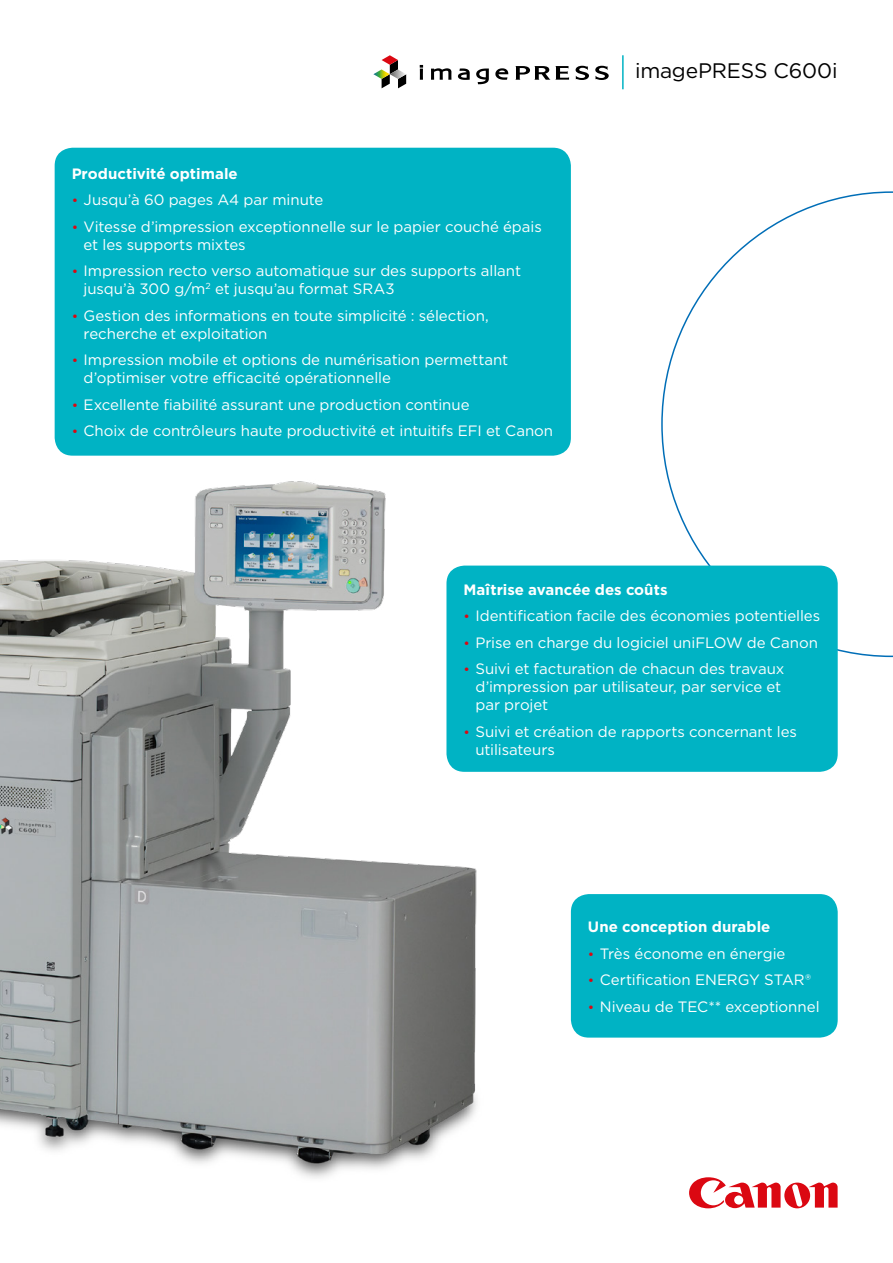
<style>
.page{position:relative;width:893px;height:1263px;background:#fff}
.page>*{position:absolute;margin:0;border:0;box-sizing:border-box;transform-origin:0 0}
.t1{font:21px "Gotham";letter-spacing:-.01em;color:#000}
.t2{font:15px/18px "Gotham";letter-spacing:-.005em;color:#fff}
.t3{font:700 15px "Gotham";color:#fff}
.s1{font-size:13.5px;color:#db0812}
</style>
<div class="page">
<svg style="left:689px;top:1177px;width:149px;height:31px"></svg>
<svg style="left:661px;top:191px;width:232px;height:466px"></svg>
<div style="left:446px;top:566px;width:392px;height:206px;background:#00b3c4;border-radius:18px"></div>
<div style="left:571px;top:894px;width:267px;height:143px;background:#00b3c4;border-radius:18px"></div>
<svg style="left:576px;top:66px;width:13px;height:14px"></svg>
<svg style="left:595px;top:66px;width:14px;height:14px"></svg>
<svg style="left:515px;top:66px;width:54px;height:14px"></svg>
<svg style="left:420px;top:65px;width:3px;height:15px"></svg>
<svg style="left:431px;top:68px;width:20px;height:12px"></svg>
<svg style="left:458px;top:68px;width:12px;height:12px"></svg>
<svg style="left:476px;top:69px;width:13px;height:15px"></svg>
<svg style="left:495px;top:68px;width:13px;height:12px"></svg>
<svg style="left:373px;top:55px;width:33px;height:33px"></svg>
<hr style="left:622px;top:55px;width:2px;height:34px;background:#00b3c4">
<div style="left:55px;top:148px;width:516px;height:308px;background:#00b3c4;border-radius:18px"></div>
<img style="left:0;top:481px;width:518px;height:697px">
<p class="t3" style="left:72px;top:164px;width:168px">Productivité optimale</p>
<p class="t2" style="left:72px;top:191px;width:253px"><span class="s1">•</span> Jusqu’à 60 pages A4 par minute</p>
<p class="t2" style="left:84px;top:217px;width:460px;text-indent:-12px"><span class="s1">•</span> Vitesse d’impression exceptionnelle sur le papier couché épais et les supports mixtes</p>
<p class="t2" style="left:84px;top:262px;width:439px;text-indent:-12px"><span class="s1">•</span> Impression recto verso automatique sur des supports allant jusqu’à 300 g/m<sup>2</sup> et jusqu’au format SRA3</p>
<p class="t2" style="left:84px;top:306px;width:407px;text-indent:-12px"><span class="s1">•</span> Gestion des informations en toute simplicité : sélection, recherche et exploitation</p>
<p class="t2" style="left:84px;top:351px;width:426px;text-indent:-12px"><span class="s1">•</span> Impression mobile et options de numérisation permettant d’optimiser votre efficacité opérationnelle</p>
<p class="t2" style="left:72px;top:395px;width:399px"><span class="s1">•</span> Excellente fiabilité assurant une production continue</p>
<p class="t2" style="left:72px;top:422px;width:483px"><span class="s1">•</span> Choix de contrôleurs haute productivité et intuitifs EFI et Canon</p>
<h1 class="t1" style="left:635px;top:57px;width:204px">imagePRESS C600i</h1>
<p class="t3" style="left:463px;top:579px;width:206px">Maîtrise avancée des coûts</p>
<p class="t2" style="left:463px;top:606px;width:358px"><span class="s1">•</span> Identification facile des économies potentielles</p>
<p class="t2" style="left:463px;top:633px;width:356px"><span class="s1">•</span> Prise en charge du logiciel uniFLOW de Canon</p>
<p class="t2" style="left:475px;top:659px;width:311px;text-indent:-12px"><span class="s1">•</span> Suivi et facturation de chacun des travaux d’impression par utilisateur, par service et par projet</p>
<p class="t2" style="left:475px;top:722px;width:323px;text-indent:-12px"><span class="s1">•</span> Suivi et création de rapports concernant les utilisateurs</p>
<p class="t3" style="left:588px;top:917px;width:184px">Une conception durable</p>
<p class="t2" style="left:588px;top:944px;width:199px"><span class="s1">•</span> Très économe en énergie</p>
<p class="t2" style="left:588px;top:970px;width:225px"><span class="s1">•</span> Certification ENERGY STAR®</p>
<p class="t2" style="left:588px;top:997px;width:233px"><span class="s1">•</span> Niveau de TEC** exceptionnel</p>
</div>
